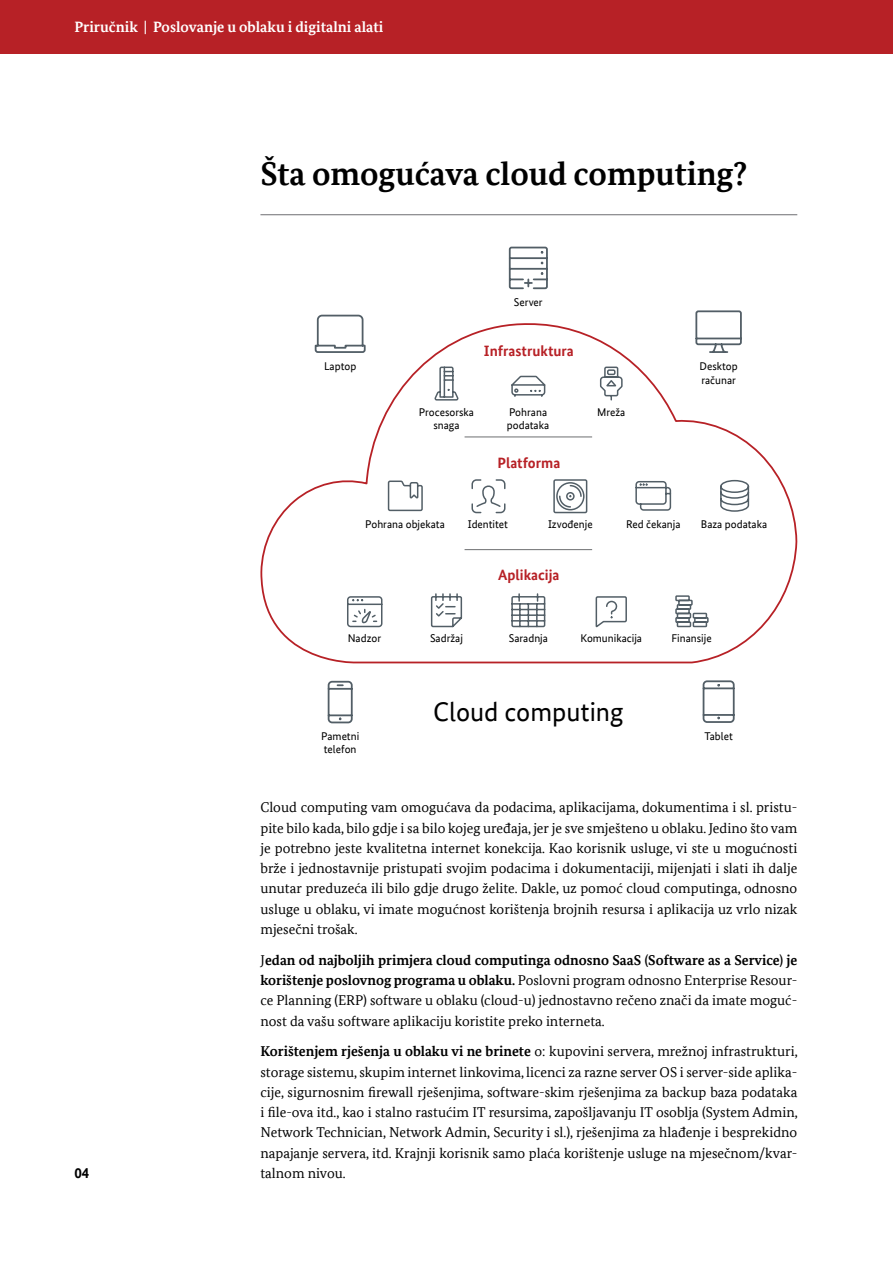
<style>
.page{position:relative;width:893px;height:1263px;background:#fff}
.page>*{position:absolute;margin:0;border:0;box-sizing:border-box;transform-origin:0 0}
.t1{font:700 33px "Bundes Serif Office T";color:#000}
.t2{font:27px "Bundes Sans Office T";color:#000}
.t3{font:700 15px "Bundes Serif Office T";color:#fff}
.t4{font:700 15px "Bundes Sans Office T";color:#b72126}
.t5{font:700 15px "Bundes Sans Office T";color:#000}
.t6{font:14.25px/20.2px "Bundes Serif Office T";color:#000;text-align:justify}
.t7{font:11.25px/13.5px "Bundes Sans Office T";color:#000}
.s1{font-weight:700}
</style>
<div class="page">
<hr style="left:260px;top:214px;width:537px;height:1px;background:#6d6e71">
<div style="left:0;top:0;width:893px;height:53px;background:#b72126"></div>
<svg style="left:695px;top:310px;width:47px;height:11px"></svg>
<svg style="left:316px;top:314px;width:48px;height:7px"></svg>
<svg style="left:702px;top:680px;width:33px;height:43px"></svg>
<svg style="left:508px;top:246px;width:40px;height:44px"></svg>
<svg style="left:327px;top:680px;width:26px;height:44px"></svg>
<svg style="left:260px;top:321px;width:538px;height:343px"></svg>
<p class="t3" style="left:74px;top:18px;width:310px">Priručnik | Poslovanje u oblaku i digitalni alati</p>
<h1 class="t1" style="left:260px;top:154px;width:488px">Šta omogućava cloud computing?</h1>
<p class="t7" style="left:514px;top:296px;width:30px">Server</p>
<p class="t7" style="left:324px;top:360px;width:34px">Laptop</p>
<p class="t4" style="left:484px;top:342px;width:91px">Infrastruktura</p>
<p class="t7" style="left:419px;top:405px;width:57px;text-align:center">Procesorska snaga</p>
<p class="t7" style="left:507px;top:405px;width:44px">Pohrana podataka</p>
<p class="t7" style="left:597px;top:405px;width:30px">Mreža</p>
<p class="t4" style="left:497px;top:454px;width:64px">Platforma</p>
<p class="t7" style="left:699px;top:360px;width:40px">Desktop računar</p>
<p class="t7" style="left:365px;top:518px;width:81px">Pohrana objekata</p>
<p class="t7" style="left:468px;top:518px;width:42px">Identitet</p>
<p class="t7" style="left:548px;top:518px;width:46px">Izvođenje</p>
<p class="t7" style="left:626px;top:518px;width:56px">Red čekanja</p>
<p class="t7" style="left:701px;top:518px;width:68px">Baza podataka</p>
<p class="t4" style="left:498px;top:566px;width:63px">Aplikacija</p>
<p class="t7" style="left:348px;top:631px;width:35px">Nadzor</p>
<p class="t7" style="left:430px;top:631px;width:34px">Sadržaj</p>
<p class="t7" style="left:509px;top:631px;width:41px">Saradnja</p>
<p class="t7" style="left:580px;top:631px;width:63px">Komunikacija</p>
<p class="t7" style="left:671px;top:631px;width:42px">Finansije</p>
<h2 class="t2" style="left:433px;top:696px;width:192px">Cloud computing</h2>
<p class="t7" style="left:321px;top:729px;width:40px">Pametni telefon</p>
<p class="t7" style="left:704px;top:729px;width:30px">Tablet</p>
<p class="t6" style="left:260px;top:797px;width:538px">Cloud computing vam omogućava da podacima, aplikacijama, dokumentima i sl. pristu&shy;pite bilo kada, bilo gdje i sa bilo kojeg uređaja, jer je sve smješteno u oblaku. Jedino što vam je potrebno jeste kvalitetna internet konekcija. Kao korisnik usluge, vi ste u mogućnosti brže i jednostavnije pristupati svojim podacima i dokumentaciji, mijenjati i slati ih dalje unutar preduzeća ili bilo gdje drugo želite. Dakle, uz pomoć cloud computinga, odnosno usluge u oblaku, vi imate mogućnost korištenja brojnih resursa i aplikacija uz vrlo nizak mjesečni trošak.</p>
<p class="t6" style="left:260px;top:950px;width:538px">J<span class="s1">edan od najboljih primjera cloud computinga odnosno SaaS (Software as a Service) je korištenje poslovnog programa u oblaku.</span> Poslovni program odnosno Enterprise Resour&shy;ce Planning (ERP) software u oblaku (cloud-u) jednostavno rečeno znači da imate moguć&shy;nost da vašu software aplikaciju koristite preko interneta.</p>
<p class="t6" style="left:260px;top:1041px;width:539px"><span class="s1">Korištenjem rješenja u oblaku vi ne brinete</span> o: kupovini servera, mrežnoj infrastrukturi, storage sistemu, skupim internet linkovima, licenci za razne server OS i server-side aplika&shy;cije, sigurnosnim firewall rješenjima, software-skim rješenjima za backup baza podataka i file-ova itd., kao i stalno rastućim IT resursima, zapošljavanju IT osoblja (System Admin, Network Technician, Network Admin, Security i sl.), rješenjima za hlađenje i besprekidno napajanje servera, itd. Krajnji korisnik samo plaća korištenje usluge na mjesečnom/kvar-</p>
<p class="t5" style="left:74px;top:1164px;width:16px">04</p>
<p class="t6" style="left:260px;top:1163px;width:87px">talnom nivou.</p>
</div>
